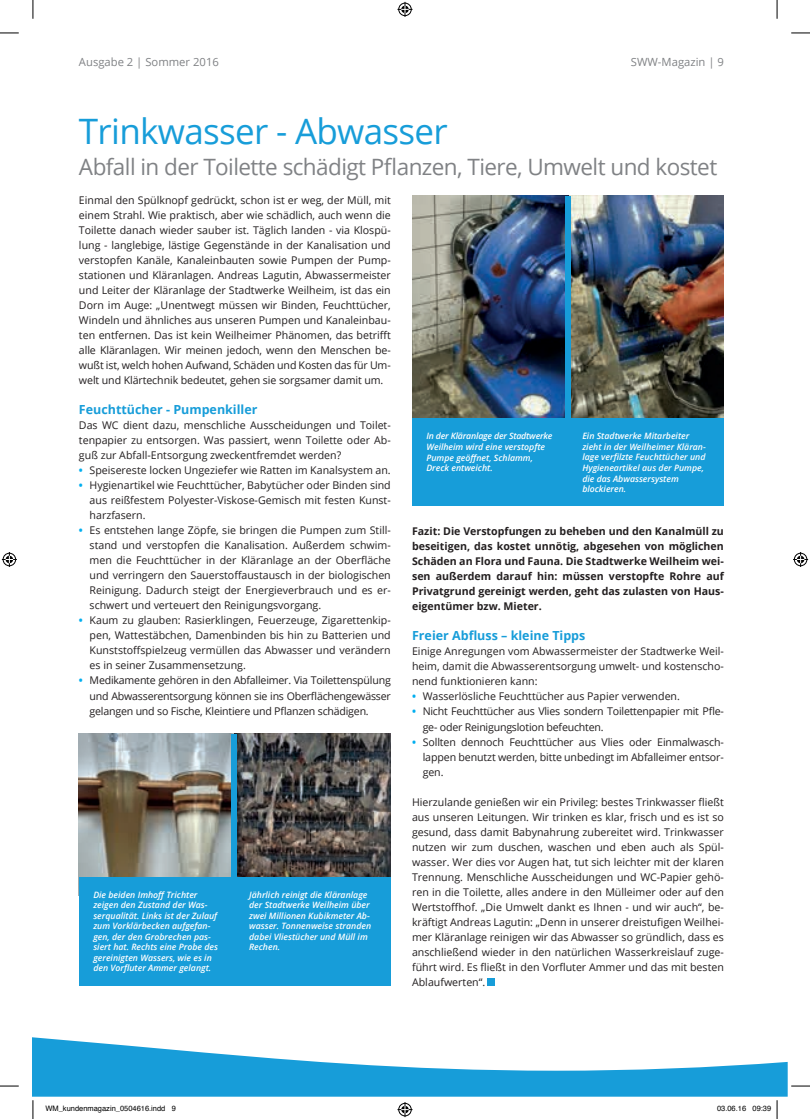
<style>
.page{position:relative;width:810px;height:1119px;background:#fff}
.page>*{position:absolute;margin:0;border:0;box-sizing:border-box;transform-origin:0 0}
.t1{font:35px "Open Sans";letter-spacing:-.02em;color:#179dd9}
.t2{font:22.5px "Open Sans";letter-spacing:-.025em;color:#808285}
.t3{font:700 12.5px "Open Sans";color:#179dd9}
.t4{font:11.25px "Open Sans";color:#808285}
.t5{font:10.62px/15px "Open Sans";color:#231f20;text-align:justify}
.t6{font:700 10.62px/15px "Open Sans";color:#231f20;text-align:justify}
.t7{font:10.62px/15px "Open Sans";letter-spacing:-.02em;color:#231f20}
.t8{font:italic 600 8.75px/10.5px "Open Sans";color:#fff}
.t9{font:7.5px "Helvetica";color:#000}
.s1{font-weight:700;color:#00aeef}
</style>
<div class="page">
<svg style="left:33px;top:1037px;width:755px;height:59px;fill:#179dd9"></svg>
<div style="left:488px;top:978px;width:7px;height:7px;background:#179dd9"></div>
<img style="left:79px;top:733px;width:152px;height:143px">
<img style="left:237px;top:733px;width:154px;height:143px">
<img style="left:571px;top:196px;width:153px;height:222px">
<img style="left:412px;top:196px;width:153px;height:222px">
<div style="left:79px;top:876px;width:156px;height:109px;background:#179dd9"></div>
<div style="left:235px;top:876px;width:156px;height:109px;background:#179dd9"></div>
<div style="left:412px;top:418px;width:156px;height:88px;background:#179dd9"></div>
<div style="left:568px;top:418px;width:156px;height:88px;background:#179dd9"></div>
<div style="left:231px;top:733px;width:6px;height:252px;background:#179dd9"></div>
<div style="left:565px;top:196px;width:6px;height:237px;background:#179dd9"></div>
<svg style="left:0;top:32px;width:19px;height:2px"></svg>
<svg style="left:791px;top:32px;width:19px;height:2px"></svg>
<svg style="left:0;top:1085px;width:19px;height:1px"></svg>
<svg style="left:791px;top:1085px;width:19px;height:1px"></svg>
<svg style="left:32px;top:0;width:2px;height:19px"></svg>
<svg style="left:32px;top:1100px;width:2px;height:18px"></svg>
<svg style="left:776px;top:0;width:2px;height:19px"></svg>
<svg style="left:397px;top:2px;width:15px;height:15px"></svg>
<svg style="left:397px;top:1102px;width:15px;height:14px"></svg>
<svg style="left:2px;top:552px;width:15px;height:15px"></svg>
<svg style="left:793px;top:552px;width:15px;height:15px"></svg>
<svg style="left:776px;top:1100px;width:2px;height:18px"></svg>
<p class="t4" style="left:79px;top:55px;width:141px">Ausgabe 2 | Sommer 2016</p>
<p class="t4" style="left:631px;top:55px;width:94px">SWW-Magazin | 9</p>
<h1 class="t1" style="left:79px;top:107px;width:370px">Trinkwasser - Abwasser</h1>
<h2 class="t2" style="left:79px;top:151px;width:640px">Abfall in der Toilette schädigt Pflanzen, Tiere, Umwelt und kostet</h2>
<p class="t5" style="left:79px;top:192px;width:313px">Einmal den Spülknopf gedrückt, schon ist er weg, der Müll, mit einem Strahl. Wie praktisch, aber wie schädlich, auch wenn die Toilette danach wieder sauber ist. Täglich landen - via Klospü&shy;lung - langlebige, lästige Gegenstände in der Kanalisation und verstopfen Kanäle, Kanaleinbauten sowie Pumpen der Pump&shy;stationen und Kläranlagen. Andreas Lagutin, Abwassermeister und Leiter der Kläranlage der Stadtwerke Weilheim, ist das ein Dorn im Auge: „Unentwegt müssen wir Binden, Feuchttücher, Windeln und ähnliches aus unseren Pumpen und Kanaleinbau&shy;ten entfernen. Das ist kein Weilheimer Phänomen, das betrifft alle Kläranlagen. Wir meinen jedoch, wenn den Menschen be&shy;wußt ist, welch hohen Aufwand, Schäden und Kosten das für Um&shy;welt und Klärtechnik bedeutet, gehen sie sorgsamer damit um.</p>
<p class="t3" style="left:79px;top:401px;width:180px">Feuchttücher - Pumpenkiller</p>
<p class="t5" style="left:79px;top:417px;width:313px">Das WC dient dazu, menschliche Ausscheidungen und Toilet&shy;tenpapier zu entsorgen. Was passiert, wenn Toilette oder Ab&shy;guß zur Abfall-Entsorgung zweckentfremdet werden?</p>
<p class="t5" style="left:79px;top:462px;width:313px"><span class="s1">•</span> Speisereste locken Ungeziefer wie Ratten im Kanalsystem an.</p>
<p class="t5" style="left:90px;top:477px;width:303px;text-indent:-11px"><span class="s1">•</span> Hygienartikel wie Feuchttücher, Babytücher oder Binden sind aus reißfestem Polyester-Viskose-Gemisch mit festen Kunst&shy;harzfasern.</p>
<p class="t5" style="left:90px;top:522px;width:303px;text-indent:-11px"><span class="s1">•</span> Es entstehen lange Zöpfe, sie bringen die Pumpen zum Still&shy;stand und verstopfen die Kanalisation. Außerdem schwim&shy;men die Feuchttücher in der Kläranlage an der Oberfläche und verringern den Sauerstoffaustausch in der biologischen Reinigung. Dadurch steigt der Energieverbrauch und es er&shy;schwert und verteuert den Reinigungsvorgang.</p>
<p class="t5" style="left:90px;top:612px;width:303px;text-indent:-11px"><span class="s1">•</span> Kaum zu glauben: Rasierklingen, Feuerzeuge, Zigarettenkip&shy;pen, Wattestäbchen, Damenbinden bis hin zu Batterien und Kunststoffspielzeug vermüllen das Abwasser und verändern es in seiner Zusammensetzung.</p>
<p class="t5" style="left:90px;top:672px;width:303px;text-indent:-11px"><span class="s1">•</span> Medikamente gehören in den Abfalleimer. Via Toilettenspülung und Abwasserentsorgung können sie ins Oberflächengewässer gelangen und so Fische, Kleintiere und Pflanzen schädigen.</p>
<p class="t8" style="left:426px;top:431px;width:128px">In der Kläranlage der Stadtwerke<br>Weilheim wird eine verstopfte<br>Pumpe geöffnet, Schlamm,<br>Dreck entweicht.</p>
<p class="t8" style="left:582px;top:431px;width:125px">Ein Stadtwerke Mitarbeiter zieht in der Weilheimer Kläran&shy;lage verfilzte Feuchttücher und<br>Hygieneartikel aus der Pumpe, die das Abwassersystem blockieren.</p>
<p class="t6" style="left:412px;top:523px;width:313px">Fazit: Die Verstopfungen zu beheben und den Kanalmüll zu beseitigen, das kostet unnötig, abgesehen von möglichen Schäden an Flora und Fauna. Die Stadtwerke Weilheim wei&shy;sen außerdem darauf hin: müssen verstopfte Rohre auf Privatgrund gereinigt werden, geht das zulasten von Haus&shy;eigentümer bzw. Mieter.</p>
<p class="t3" style="left:412px;top:627px;width:175px">Freier Abfluss – kleine Tipps</p>
<p class="t5" style="left:412px;top:643px;width:313px">Einige Anregungen vom Abwassermeister der Stadtwerke Weil&shy;heim, damit die Abwasserentsorgung umwelt- und kostenscho&shy;nend funktionieren kann:</p>
<p class="t5" style="left:412px;top:688px;width:269px"><span class="s1">•</span> Wasserlösliche Feuchttücher aus Papier verwenden.</p>
<p class="t7" style="left:423px;top:703px;width:303px;text-indent:-11px"><span class="s1">•</span> Nicht Feuchttücher aus Vlies sondern Toilettenpapier mit Pfle&shy;ge- oder Reinigungslotion befeuchten.</p>
<p class="t5" style="left:423px;top:733px;width:303px;text-indent:-11px"><span class="s1">•</span> Sollten dennoch Feuchttücher aus Vlies oder Einmalwasch&shy;lappen benutzt werden, bitte unbedingt im Abfalleimer entsor&shy;gen.</p>
<p class="t5" style="left:412px;top:793px;width:313px">Hierzulande genießen wir ein Privileg: bestes Trinkwasser fließt aus unseren Leitungen. Wir trinken es klar, frisch und es ist so gesund, dass damit Babynahrung zubereitet wird. Trinkwasser nutzen wir zum duschen, waschen und eben auch als Spül&shy;wasser. Wer dies vor Augen hat, tut sich leichter mit der klaren Trennung. Menschliche Ausscheidungen und WC-Papier gehö&shy;ren in die Toilette, alles andere in den Mülleimer oder auf den Wertstoffhof. „Die Umwelt dankt es Ihnen - und wir auch“, be&shy;kräftigt Andreas Lagutin: „Denn in unserer dreistufigen Weilhei&shy;mer Kläranlage reinigen wir das Abwasser so gründlich, dass es anschließend wieder in den natürlichen Wasserkreislauf zuge&shy;führt wird. Es fließt in den Vorfluter Ammer und das mit besten Ablaufwerten“.</p>
<p class="t8" style="left:93px;top:889px;width:126px">Die beiden Imhoff Trichter zeigen den Zustand der Was&shy;serqualität. Links ist der Zulauf zum Vorklärbecken aufgefan&shy;gen, der den Grobrechen pas&shy;siert hat. Rechts eine Probe des gereinigten Wassers, wie es in den Vorfluter Ammer gelangt.</p>
<p class="t8" style="left:249px;top:889px;width:124px">Jährlich reinigt die Kläranlage der Stadtwerke Weilheim über zwei Millionen Kubikmeter Ab&shy;wasser. Tonnenweise stranden dabei Vliestücher und Müll im<br>Rechen.</p>
<p class="t9" style="left:45px;top:1103px;width:132px">WM_kundenmagazin_0504616.indd 9</p>
<p class="t9" style="left:717px;top:1103px;width:56px">03.06.16 09:39</p>
</div>
